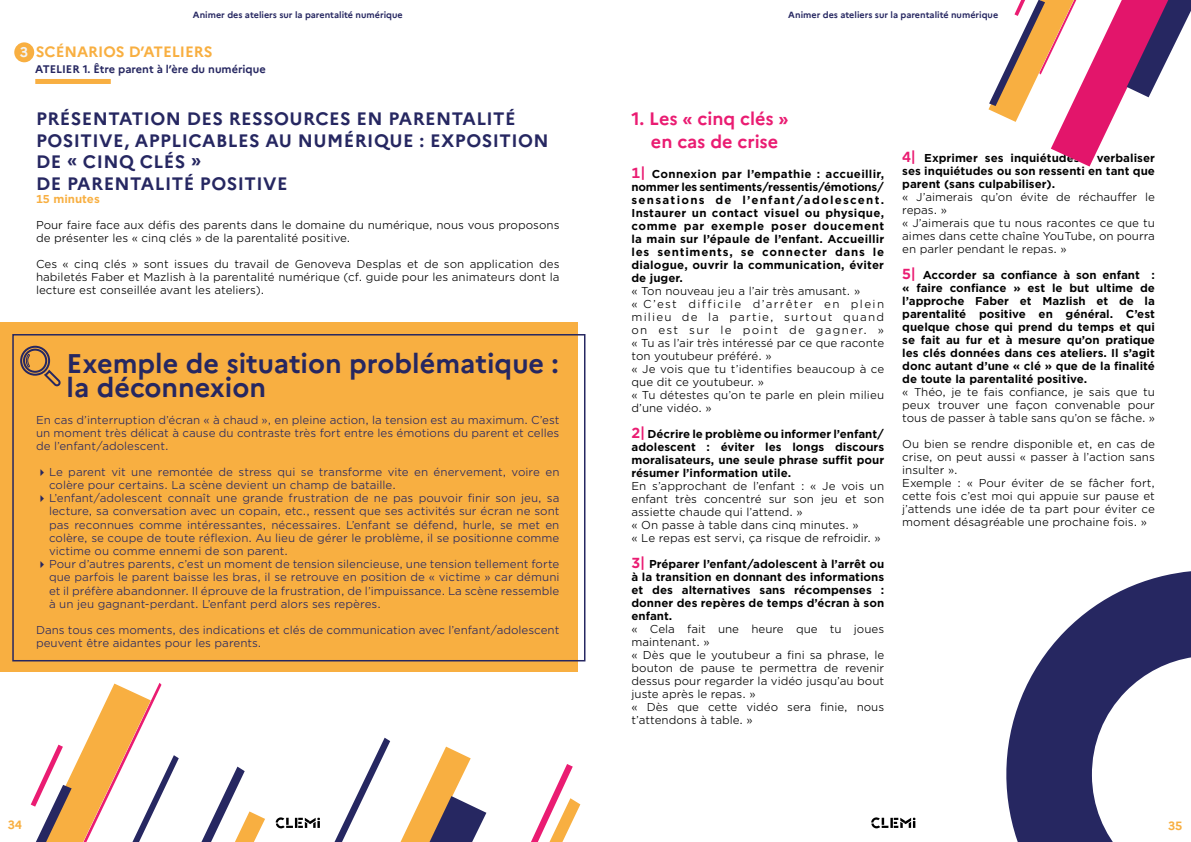
<style>
.page{position:relative;width:1191px;height:842px;background:#fff}
.page>*{position:absolute;margin:0;border:0;box-sizing:border-box;transform-origin:0 0}
.t1{font:700 27px/24px "Marianne";color:#262761}
.t2{font:700 18px/21.6px "Marianne";letter-spacing:.025em;color:#262761}
.t3{font:700 18px/22.5px "Marianne";color:#ea1c72;text-align:center}
.t4{font:700 15px "Marianne";color:#f8af41}
.t5{font:700 12px "Marianne";color:#f8af41}
.t6{font:11px/13px "Gotham Office";color:#000}
.t7{font:11px/13.2px "Gotham Office";color:#262761}
.t8{font:700 11px/13px "Gotham Office";color:#000;text-align:justify}
.t9{font:700 11px "Marianne";color:#262761}
.t10{font:700 11px "Gotham Office";color:#f8af41}
.t11{font:700 9px "Marianne";color:#262761}
.s1{font-size:14px;color:#f1f3f4}
.s2{font-size:14px;color:#ea1c72}
</style>
<div class="page">
<div style="left:35px;top:79px;width:76px;height:5px;background:#f8af41"></div>
<div style="left:14px;top:42px;width:20px;height:20px;background:#f8af41;border-radius:50%"></div>
<div style="left:0;top:323px;width:577px;height:349px;background:#f8af41"></div>
<div style="left:12px;top:334px;width:573px;height:327px;border:2px solid #262761"></div>
<svg style="left:20px;top:345px;width:41px;height:42px"></svg>
<svg style="left:1006px;top:571px;width:185px;height:271px;fill:#262761"></svg>
<svg style="left:988px;top:0;width:203px;height:167px"></svg>
<svg style="left:871px;top:817px;width:44px;height:11px"></svg>
<svg style="left:276px;top:817px;width:44px;height:11px"></svg>
<svg style="left:31px;top:683px;width:148px;height:159px"></svg>
<svg style="left:334px;top:738px;width:56px;height:104px"></svg>
<svg style="left:201px;top:767px;width:64px;height:75px"></svg>
<svg style="left:531px;top:764px;width:49px;height:78px"></svg>
<svg style="left:400px;top:747px;width:86px;height:95px"></svg>
<p class="t11" style="left:193px;top:9px;width:211px">Animer des ateliers sur la parentalité numérique</p>
<p class="t11" style="left:788px;top:9px;width:211px">Animer des ateliers sur la parentalité numérique</p>
<h3 class="t4" style="left:20px;top:43px;width:194px"><span class="s1">3</span> SCÉNARIOS D’ATELIERS</h3>
<p class="t9" style="left:35px;top:62px;width:232px">ATELIER 1. Être parent à l’ère du numérique</p>
<h2 class="t2" style="left:36px;top:108px;width:514px">PRÉSENTATION DES RESSOURCES EN PARENTALITÉ POSITIVE, APPLICABLES AU NUMÉRIQUE : EXPOSITION DE « CINQ CLÉS »<br>DE PARENTALITÉ POSITIVE</h2>
<p class="t10" style="left:36px;top:191px;width:65px">15 minutes</p>
<p class="t6" style="left:36px;top:218px;width:525px">Pour faire face aux défis des parents dans le domaine du numérique, nous vous proposons de présenter les « cinq clés » de la parentalité positive.</p>
<p class="t6" style="left:36px;top:257px;width:525px;text-align:justify">Ces « cinq clés » sont issues du travail de Genoveva Desplas et de son application des habiletés Faber et Mazlish à la parentalité numérique (cf. guide pour les animateurs dont la lecture est conseillée avant les ateliers).</p>
<h1 class="t1" style="left:67px;top:352px;width:494px">Exemple de situation problématique : la déconnexion</h1>
<p class="t7" style="left:36px;top:413px;width:525px;text-align:justify">En cas d’interruption d’écran « à chaud », en pleine action, la tension est au maximum. C’est un moment très délicat à cause du contraste très fort entre les émotions du parent et celles de l’enfant/adolescent.</p>
<p class="t7" style="left:49px;top:465px;width:512px">Le parent vit une remontée de stress qui se transforme vite en énervement, voire en colère pour certains. La scène devient un champ de bataille.<br>L’enfant/adolescent connaît une grande frustration de ne pas pouvoir finir son jeu, sa lecture, sa conversation avec un copain, etc., ressent que ses activités sur écran ne sont pas reconnues comme intéressantes, nécessaires. L’enfant se défend, hurle, se met en colère, se coupe de toute réflexion. Au lieu de gérer le problème, il se positionne comme victime ou comme ennemi de son parent.<br>Pour d’autres parents, c’est un moment de tension silencieuse, une tension tellement forte que parfois le parent baisse les bras, il se retrouve en position de « victime » car démuni et il préfère abandonner. Il éprouve de la frustration, de l’impuissance. La scène ressemble à un jeu gagnant-perdant. L’enfant perd alors ses repères.</p>
<p class="t7" style="left:36px;top:623px;width:525px">Dans tous ces moments, des indications et clés de communication avec l’enfant/adolescent peuvent être aidantes pour les parents.</p>
<h2 class="t3" style="left:631px;top:108px;width:159px">1. Les « cinq clés » en cas de crise</h2>
<p class="t8" style="left:631px;top:168px;width:254px"><span class="s2">1|</span> Connexion par l’empathie : accueillir, nommer les sentiments/ressentis/émotions/ sensations de l’enfant/adolescent.<br>Instaurer un contact visuel ou physique, comme par exemple poser doucement la main sur l’épaule de l’enfant. Accueillir les sentiments, se connecter dans le dialogue, ouvrir la communication, éviter de juger.</p>
<p class="t6" style="left:631px;top:284px;width:254px">« Ton nouveau jeu a l’air très amusant. »<br>« C’est difficile d’arrêter en plein milieu de la partie, surtout quand on est sur le point de gagner. » « Tu as l’air très intéressé par ce que raconte ton youtubeur préféré. »<br>« Je vois que tu t’identifies beaucoup à ce que dit ce youtubeur. »<br>« Tu détestes qu’on te parle en plein milieu d’une vidéo. »</p>
<p class="t8" style="left:631px;top:428px;width:254px"><span class="s2">2|</span> Décrire le problème ou informer l’enfant/ adolescent : éviter les longs discours moralisateurs, une seule phrase suffit pour résumer l’information utile.</p>
<p class="t6" style="left:631px;top:479px;width:254px">En s’approchant de l’enfant : « Je vois un enfant très concentré sur son jeu et son assiette chaude qui l’attend. »<br>« On passe à table dans cinq minutes. »<br>« Le repas est servi, ça risque de refroidir. »</p>
<p class="t8" style="left:631px;top:558px;width:254px"><span class="s2">3|</span> Préparer l’enfant/adolescent à l’arrêt ou à la transition en donnant des informations et des alternatives sans récompenses : donner des repères de temps d’écran à son enfant.</p>
<p class="t6" style="left:631px;top:622px;width:254px">« Cela fait une heure que tu joues maintenant. »<br>« Dès que le youtubeur a fini sa phrase, le bouton de pause te permettra de revenir dessus pour regarder la vidéo jusqu’au bout juste après le repas. »<br>« Dès que cette vidéo sera finie, nous t’attendons à table. »</p>
<p class="t8" style="left:902px;top:151px;width:254px"><span class="s2">4|</span> Exprimer ses inquiétudes : verbaliser ses inquiétudes ou son ressenti en tant que parent (sans culpabiliser).</p>
<p class="t6" style="left:902px;top:190px;width:254px">« J’aimerais qu’on évite de réchauffer le repas. »<br>« J’aimerais que tu nous racontes ce que tu aimes dans cette chaîne YouTube, on pourra en parler pendant le repas. »</p>
<p class="t8" style="left:902px;top:268px;width:254px"><span class="s2">5|</span> Accorder sa confiance à son enfant : « faire confiance » est le but ultime de l’approche Faber et Mazlish et de la parentalité positive en général. C’est quelque chose qui prend du temps et qui se fait au fur et à mesure qu’on pratique les clés données dans ces ateliers. Il s’agit donc autant d’une « clé » que de la finalité de toute la parentalité positive.</p>
<p class="t6" style="left:902px;top:385px;width:254px;text-align:justify">« Théo, je te fais confiance, je sais que tu peux trouver une façon convenable pour tous de passer à table sans qu’on se fâche. »</p>
<p class="t6" style="left:902px;top:437px;width:254px">Ou bien se rendre disponible et, en cas de crise, on peut aussi « passer à l’action sans insulter ».<br>Exemple : « Pour éviter de se fâcher fort, cette fois c’est moi qui appuie sur pause et j’attends une idée de ta part pour éviter ce moment désagréable une prochaine fois. »</p>
<p class="t5" style="left:8px;top:818px;width:16px">34</p>
<p class="t5" style="left:1168px;top:818px;width:16px">35</p>
</div>
